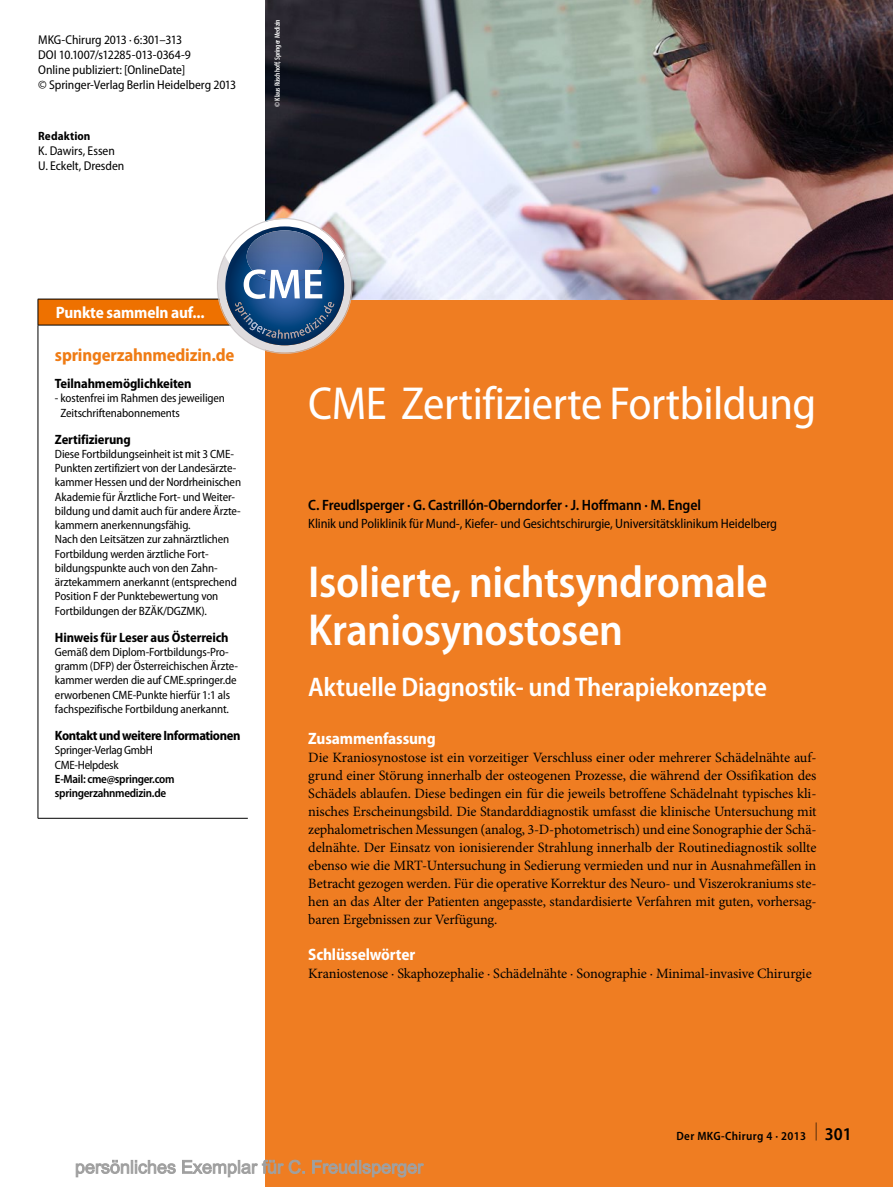
<style>
.page{position:relative;width:893px;height:1187px;background:#fff}
.page>*{position:absolute;margin:0;border:0;box-sizing:border-box;transform-origin:0 0}
.t1{font:semi-condensed 46.5px "Myriad Pro";letter-spacing:-.01em;color:#fff}
.t2{font:600 semi-condensed 45px/48px "Myriad Pro";letter-spacing:-.01em;color:#fff}
.t3{font:600 semi-condensed 27px "Myriad Pro";letter-spacing:-.01em;color:#fff}
.t4{font:700 semi-condensed 18px "Myriad Pro";letter-spacing:-.01em;color:#ef7c15}
.t5{font:700 semi-condensed 16.5px "Myriad Pro";letter-spacing:-.01em;color:#fff}
.t6{font:600 semi-condensed 15px "Myriad Pro";letter-spacing:-.01em;color:#000}
.t7{font:14.25px/18px "Minion Pro";letter-spacing:-.01em;color:#000;text-align:justify}
.t8{font:semi-condensed 13.5px "Myriad Pro";letter-spacing:-.01em;color:#000}
.t9{font:700 semi-condensed 13.5px "Myriad Pro";letter-spacing:-.01em;color:#000}
.t10{font:700 semi-condensed 13.5px "Myriad Pro";letter-spacing:-.03em;color:#000}
.t11{font:semi-condensed 12.75px/15.3px "Myriad Pro";letter-spacing:-.005em;color:#000}
.t12{font:semi-condensed 12px/14.2px "Myriad Pro";letter-spacing:-.01em;color:#000}
.t13{font:600 semi-condensed 12px/14.2px "Myriad Pro";letter-spacing:-.025em;color:#000}
.t14{font:600 semi-condensed 12px "Myriad Pro";letter-spacing:.03em;color:#000}
.t15{font:700 semi-condensed 12px "Myriad Pro";letter-spacing:.005em;color:#000}
.t16{font:600 condensed 7.5px "Myriad Pro";letter-spacing:-.01em;color:#fff}
.s1{font-size:18px}
</style>
<div class="page">
<div style="left:266px;top:296px;width:627px;height:890px;background:#ef7d22"></div>
<hr style="left:265px;top:0;width:1px;height:78px;background:#000">
<div style="left:38px;top:299px;width:210px;height:26px;background:#ee7100"></div>
<hr style="left:38px;top:299px;width:210px;height:1px;background:#000">
<svg style="left:38px;top:299px;width:1px;height:26px"></svg>
<hr style="left:38px;top:325px;width:210px;height:1px;background:#000">
<hr style="left:38px;top:325px;width:1px;height:493px;background:#000">
<hr style="left:38px;top:818px;width:210px;height:1px;background:#000">
<img style="left:266px;top:0;width:627px;height:299px">
<svg style="left:217px;top:218px;width:135px;height:136px"></svg>
<svg style="left:75px;top:1159px;width:349px;height:18px"></svg>
<p class="t11" style="left:38px;top:32px;width:199px">MKG-Chirurg 2013 · 6:301–313<br>DOI 10.1007/s12285-013-0364-9<br>Online publiziert: [OnlineDate]<br>© Springer-Verlag Berlin Heidelberg 2013</p>
<p class="t15" style="left:38px;top:129px;width:54px">Redaktion</p>
<p class="t11" style="left:38px;top:143px;width:88px">K. Dawirs, Essen<br>U. Eckelt, Dresden</p>
<p class="t16" style="left:273px;top:107px;width:89px;rotate:-90deg">© Klaus Rüschhoff, Springer Medizin</p>
<p class="t5" style="left:56px;top:303px;width:150px">Punkte sammeln auf...</p>
<p class="t4" style="left:55px;top:345px;width:181px">springerzahnmedizin.de</p>
<p class="t9" style="left:55px;top:376px;width:138px">Teilnahmemöglichkeiten</p>
<p class="t12" style="left:61px;top:391px;width:166px;text-indent:-6px">- kostenfrei im Rahmen des jeweiligen<br>Zeitschriftenabonnements</p>
<p class="t9" style="left:55px;top:431px;width:77px">Zertifizierung</p>
<p class="t12" style="left:55px;top:447px;width:188px">Diese Fortbildungseinheit ist mit 3 CME-Punkten zertifiziert von der Landesärzte&shy;kammer Hessen und der Nordrheinischen Akademie für Ärztliche Fort- und Weiter&shy;bildung und damit auch für andere Ärzte&shy;kammern anerkennungsfähig.<br>Nach den Leitsätzen zur zahnärztlichen Fortbildung werden ärztliche Fort&shy;bildungspunkte auch von den Zahn&shy;ärztekammern anerkannt (entsprechend Position F der Punktebewertung von Fortbildungen der BZÄK/DGZMK).</p>
<p class="t9" style="left:55px;top:629px;width:175px">Hinweis für Leser aus Österreich</p>
<p class="t12" style="left:55px;top:645px;width:184px">Gemäß dem Diplom-Fortbildungs-Pro&shy;gramm (DFP) der Österreichischen Ärzte&shy;kammer werden die auf CME.springer.de erworbenen CME-Punkte hierfür 1:1 als fachspezifische Fortbildung anerkannt.</p>
<p class="t10" style="left:55px;top:727px;width:187px">Kontakt und weitere Informationen</p>
<p class="t12" style="left:55px;top:743px;width:99px">Springer-Verlag GmbH<br>CME-Helpdesk</p>
<p class="t13" style="left:55px;top:771px;width:121px">E-Mail: cme@springer.com springerzahnmedizin.de</p>
<h1 class="t1" style="left:308px;top:378px;width:510px">CME Zertifizierte Fortbildung</h1>
<p class="t6" style="left:308px;top:496px;width:394px">C. Freudlsperger · G. Castrillón-Oberndorfer · J. Hoffmann · M. Engel</p>
<p class="t8" style="left:308px;top:516px;width:470px">Klinik und Poliklinik für Mund-, Kiefer- und Gesichtschirurgie, Universitätsklinikum Heidelberg</p>
<h2 class="t2" style="left:308px;top:558px;width:461px">Isolierte, nichtsyndromale<br>Kraniosynostosen</h2>
<h3 class="t3" style="left:308px;top:672px;width:460px">Aktuelle Diagnostik- und Therapiekonzepte</h3>
<p class="t5" style="left:308px;top:729px;width:129px">Zusammenfassung</p>
<p class="t7" style="left:308px;top:748px;width:510px">Die Kraniosynostose ist ein vorzeitiger Verschluss einer oder mehrerer Schädelnähte auf&shy;grund einer Störung innerhalb der osteogenen Prozesse, die während der Ossifikation des Schädels ablaufen. Diese bedingen ein für die jeweils betroffene Schädelnaht typisches kli&shy;nisches Erscheinungsbild. Die Standarddiagnostik umfasst die klinische Untersuchung mit zephalometrischen Messungen (analog, 3-D-photometrisch) und eine Sonographie der Schä&shy;delnähte. Der Einsatz von ionisierender Strahlung innerhalb der Routinediagnostik sollte ebenso wie die MRT-Untersuchung in Sedierung vermieden und nur in Ausnahmefällen in Betracht gezogen werden. Für die operative Korrektur des Neuro- und Viszerokraniums ste&shy;hen an das Alter der Patienten angepasste, standardisierte Verfahren mit guten, vorhersag&shy;baren Ergebnissen zur Verfügung.</p>
<p class="t5" style="left:308px;top:945px;width:108px">Schlüsselwörter</p>
<p class="t7" style="left:308px;top:964px;width:505px">Kraniostenose · Skaphozephalie · Schädelnähte · Sonographie · Minimal-invasive Chirurgie</p>
<p class="t14" style="left:676px;top:1129px;width:177px">Der MKG-Chirurg 4 · 2013 <sup>|</sup> <span class="s1">301</span></p>
</div>
